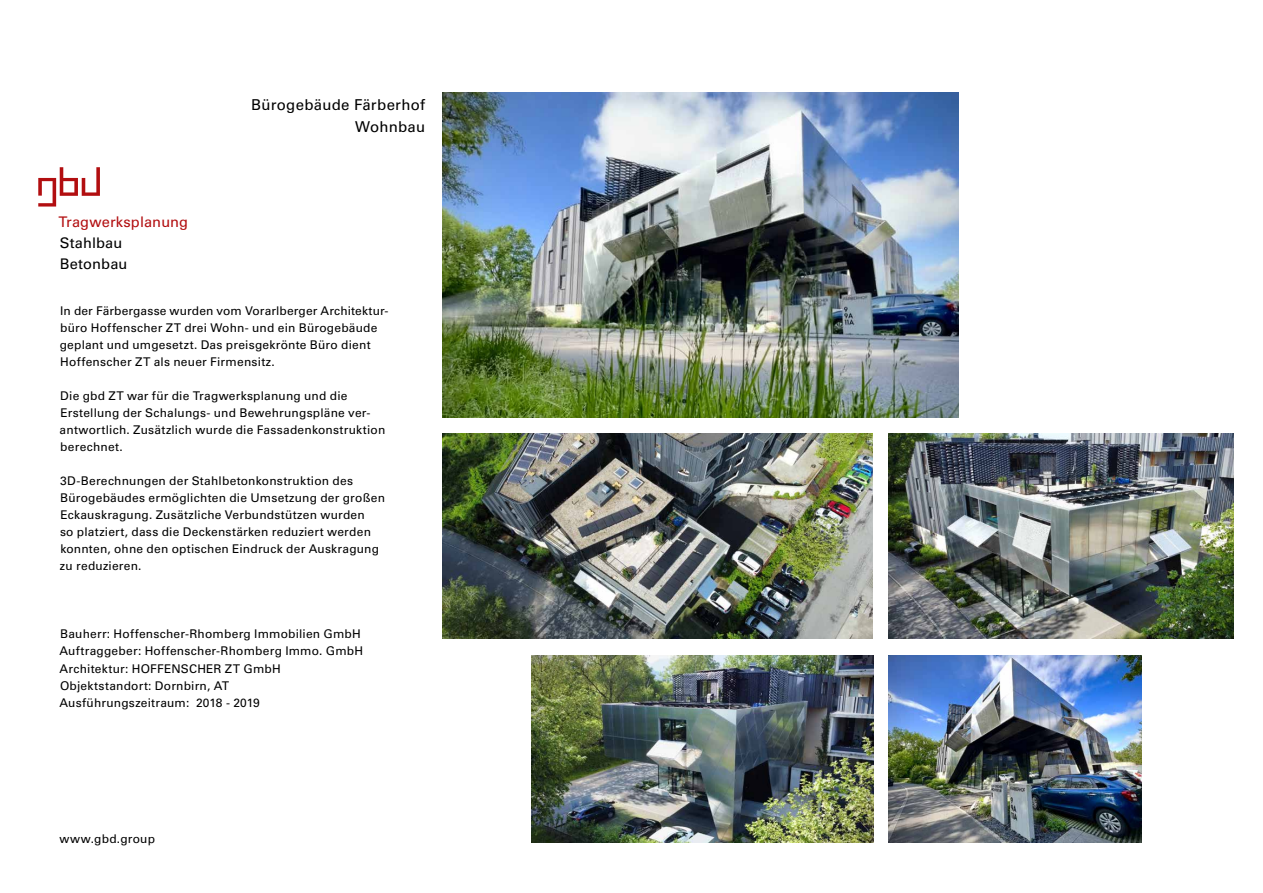
<style>
.page{position:relative;width:1263px;height:893px;background:#fff}
.page>*{position:absolute;margin:0;border:0;box-sizing:border-box;transform-origin:0 0}
.t1{font:15px/21.8px "Univers LT Std";letter-spacing:.015em;color:#000;text-align:right}
.t2{font:14.7px "Univers LT Std";letter-spacing:.01em;color:#b20e10}
.t3{font:14.7px/21.5px "Univers LT Std";letter-spacing:.005em;color:#000}
.t4{font:12px/17.1px "Univers LT Std";letter-spacing:.015em;color:#000}
</style>
<div class="page">
<svg style="left:38px;top:167px;width:62px;height:40px"></svg>
<img style="left:442px;top:93px;width:516px;height:324px">
<img style="left:442px;top:434px;width:431px;height:204px">
<img style="left:889px;top:655px;width:252px;height:188px">
<img style="left:531px;top:655px;width:342px;height:188px">
<img style="left:889px;top:434px;width:344px;height:204px">
<p class="t1" style="left:251px;top:94px;width:176px">Bürogebäude Färberhof<br>Wohnbau</p>
<p class="t2" style="left:58px;top:213px;width:131px">Tragwerksplanung</p>
<p class="t3" style="left:60px;top:232px;width:69px">Stahlbau<br>Betonbau</p>
<p class="t4" style="left:60px;top:302px;width:330px">In der Färbergasse wurden vom Vorarlberger Architektur&shy;büro Hoffenscher ZT drei Wohn- und ein Bürogebäude geplant und umgesetzt. Das preisgekrönte Büro dient Hoffenscher ZT als neuer Firmensitz.</p>
<p class="t4" style="left:60px;top:387px;width:327px">Die gbd ZT war für die Tragwerksplanung und die Erstellung der Schalungs- und Bewehrungspläne ver&shy;antwortlich. Zusätzlich wurde die Fassadenkonstruktion berechnet.</p>
<p class="t4" style="left:60px;top:472px;width:327px">3D-Berechnungen der Stahlbetonkonstruktion des Bürogebäudes ermöglichten die Umsetzung der großen Eckauskragung. Zusätzliche Verbundstützen wurden<br>so platziert, dass die Deckenstärken reduziert werden konnten, ohne den optischen Eindruck der Auskragung zu reduzieren.</p>
<p class="t4" style="left:60px;top:626px;width:305px">Bauherr: Hoffenscher-Rhomberg Immobilien GmbH Auftraggeber: Hoffenscher-Rhomberg Immo. GmbH Architektur: HOFFENSCHER ZT GmbH Objektstandort: Dornbirn, AT<br>Ausführungszeitraum: 2018 - 2019</p>
<p class="t4" style="left:60px;top:830px;width:97px">www.gbd.group</p>
</div>
